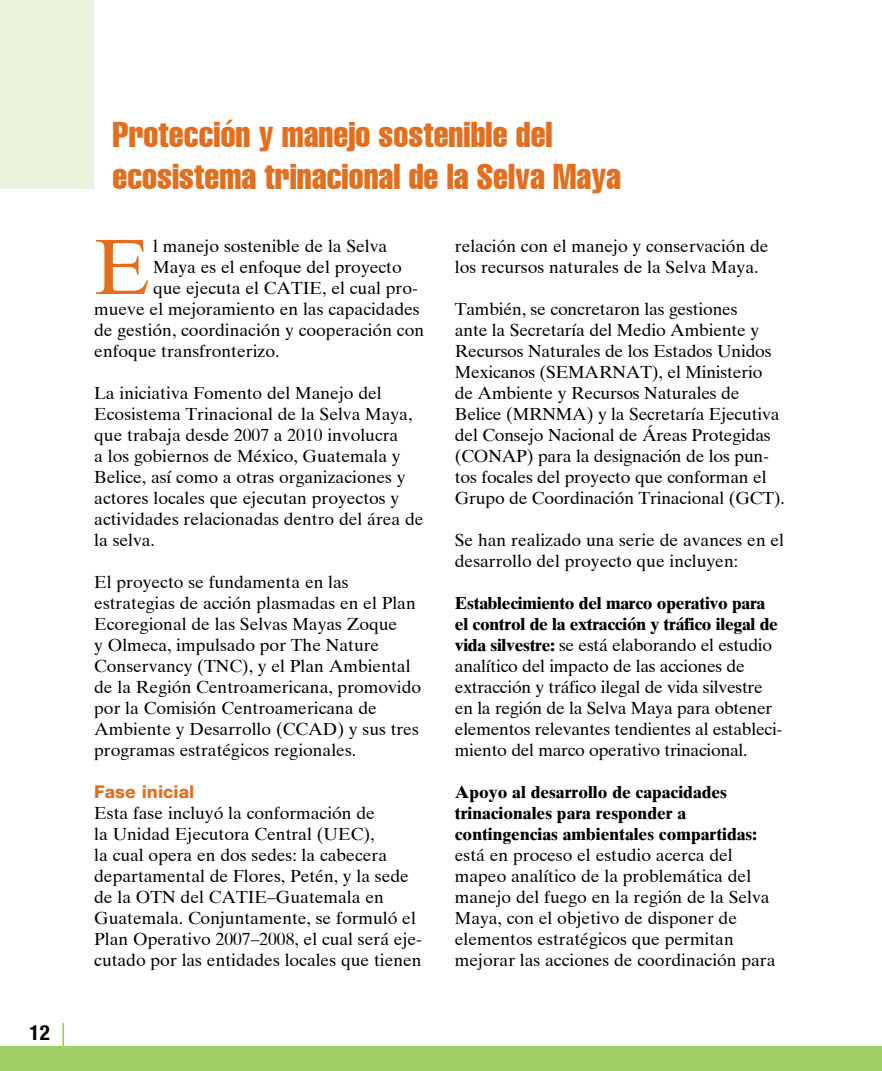
<style>
.page{position:relative;width:882px;height:1071px;background:#fff}
.page>*{position:absolute;margin:0;border:0;box-sizing:border-box;transform-origin:0 0}
.t1{font:78.4px "Times Ten";color:#e36f1e}
.t2{font:extra-condensed 35px/42px "Helvetica";color:#e36f1e}
.t3{font:700 condensed 21px "Helvetica Neue";color:#000}
.t4{font:17.5px/21px "Times Ten";color:#000}
.t5{font:700 17.5px/21px "Times Ten";color:#000}
.t6{font:800 17.5px "Helvetica Neue";color:#e36f1e}
.s1{font-weight:700}
</style>
<div class="page">
<div style="left:0;top:1047px;width:882px;height:24px;background:#a0ce67"></div>
<hr style="left:62px;top:1023px;width:2px;height:33px;background:#a0ce67">
<div style="left:0;top:0;width:94px;height:189px;background:#e9f3dd"></div>
<p class="t3" style="left:30px;top:1020px;width:22px">12</p>
<h2 class="t2" style="left:112px;top:113px;width:510px">Protección y manejo sostenible del ecosistema trinacional de la Selva Maya</h2>
<h1 class="t1" style="left:94px;top:221px;width:58px">E</h1>
<p class="t4" style="left:153px;top:235px;width:236px">l manejo sostenible de la Selva</p>
<p class="t4" style="left:153px;top:256px;width:250px">Maya es el enfoque del proyecto</p>
<p class="t4" style="left:153px;top:277px;width:266px">que ejecuta el CATIE, el cual pro-</p>
<p class="t4" style="left:94px;top:298px;width:327px">mueve el mejoramiento en las capacidades</p>
<p class="t4" style="left:94px;top:319px;width:331px">de gestión, coordinación y cooperación con</p>
<p class="t4" style="left:94px;top:340px;width:187px">enfoque transfronterizo.</p>
<p class="t4" style="left:94px;top:382px;width:331px">La iniciativa Fomento del Manejo del Ecosistema Trinacional de la Selva Maya, que trabaja desde 2007 a 2010 involucra<br>a los gobiernos de México, Guatemala y Belice, así como a otras organizaciones y actores locales que ejecutan proyectos y actividades relacionadas dentro del área de la selva.</p>
<p class="t4" style="left:94px;top:571px;width:329px">El proyecto se fundamenta en las estrategias de acción plasmadas en el Plan Ecoregional de las Selvas Mayas Zoque<br>y Olmeca, impulsado por The Nature Conservancy (TNC), y el Plan Ambiental de la Región Centroamericana, promovido por la Comisión Centroamericana de Ambiente y Desarrollo (CCAD) y sus tres programas estratégicos regionales.</p>
<p class="t6" style="left:94px;top:781px;width:102px">Fase inicial</p>
<p class="t4" style="left:94px;top:802px;width:329px">Esta fase incluyó la conformación de<br>la Unidad Ejecutora Central (UEC),<br>la cual opera en dos sedes: la cabecera departamental de Flores, Petén, y la sede de la OTN del CATIE–Guatemala en Guatemala. Conjuntamente, se formuló el Plan Operativo 2007–2008, el cual será eje&shy;cutado por las entidades locales que tienen</p>
<p class="t4" style="left:455px;top:235px;width:315px">relación con el manejo y conservación de los recursos naturales de la Selva Maya.</p>
<p class="t4" style="left:455px;top:298px;width:331px">También, se concretaron las gestiones<br>ante la Secretaría del Medio Ambiente y Recursos Naturales de los Estados Unidos Mexicanos (SEMARNAT), el Ministerio de Ambiente y Recursos Naturales de Belice (MRNMA) y la Secretaría Ejecutiva del Consejo Nacional de Áreas Protegidas (CONAP) para la designación de los pun&shy;tos focales del proyecto que conforman el Grupo de Coordinación Trinacional (GCT).</p>
<p class="t4" style="left:455px;top:529px;width:331px">Se han realizado una serie de avances en el desarrollo del proyecto que incluyen:</p>
<p class="t4" style="left:455px;top:592px;width:329px"><span class="s1">Establecimiento del marco operativo para el control de la extracción y tráfico ilegal de vida silvestre:</span> se está elaborando el estudio analítico del impacto de las acciones de extracción y tráfico ilegal de vida silvestre en la región de la Selva Maya para obtener elementos relevantes tendientes al estableci&shy;miento del marco operativo trinacional.</p>
<p class="t5" style="left:455px;top:781px;width:303px">Apoyo al desarrollo de capacidades trinacionales para responder a contingencias ambientales compartidas:</p>
<p class="t4" style="left:455px;top:844px;width:322px">está en proceso el estudio acerca del mapeo analítico de la problemática del manejo del fuego en la región de la Selva Maya, con el objetivo de disponer de elementos estratégicos que permitan mejorar las acciones de coordinación para</p>
</div>
